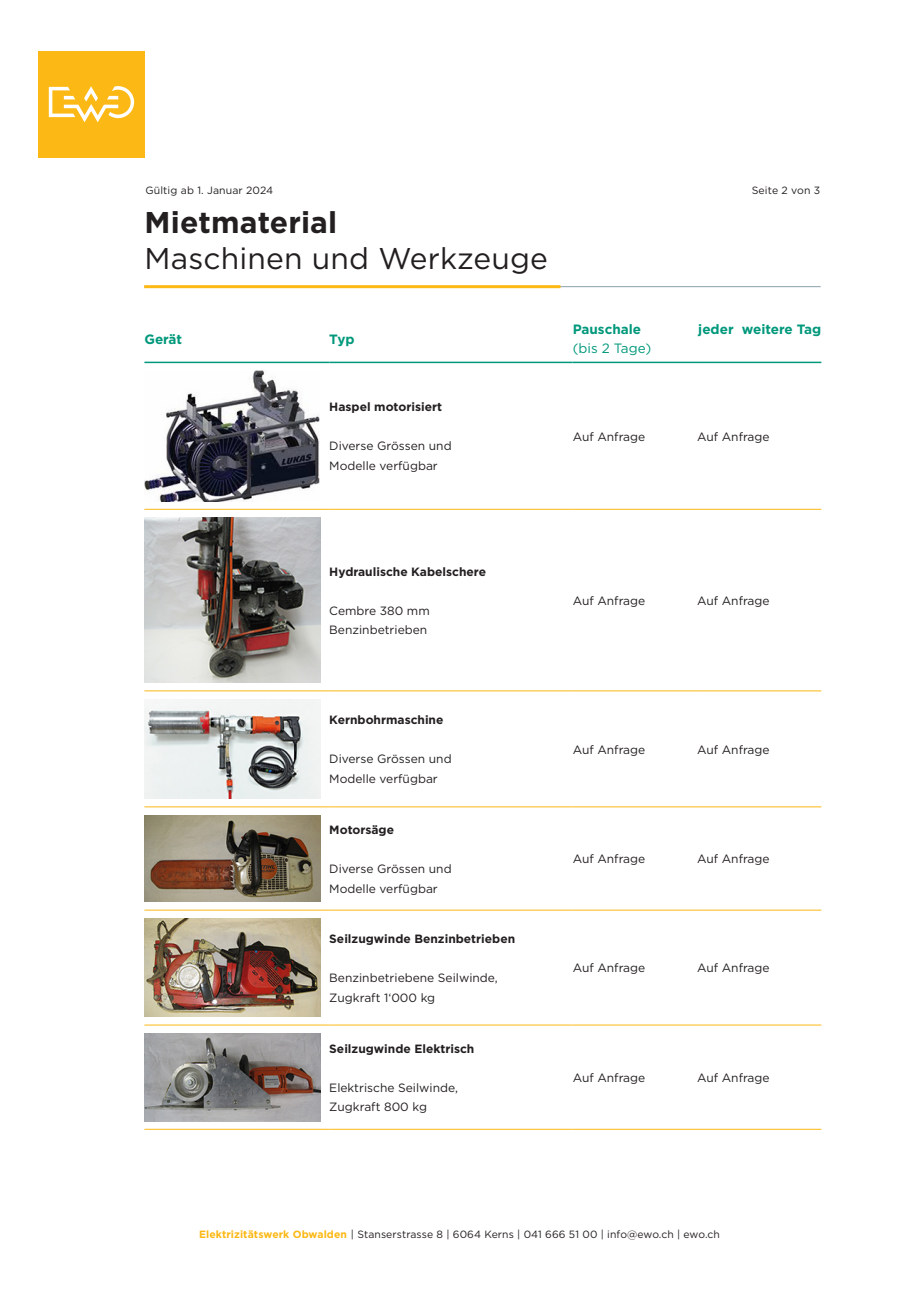
<style>
.page{position:relative;width:919px;height:1289px;background:#fff}
.page>*{position:absolute;margin:0;border:0;box-sizing:border-box;transform-origin:0 0}
._01_Haupttitel{font:30px "Gotham";letter-spacing:.005em;color:#231f20}
._01_Haupttitel-2{font:700 30px "Gotham";letter-spacing:.005em;color:#231f20}
._03_Tabellentitel{font:700 13.5px "Gotham";color:#00987b}
._03_Tabellentitel-2{font:13.5px/19.5px "Gotham";color:#00987b}
._03_Tabellentext{font:12px/19.5px "Gotham";color:#231f20}
._03_Tabellentext-2{font:700 12px "Gotham";color:#231f20}
._04_Legende{font:10.5px "Gotham";letter-spacing:.01em;color:#231f20}
.s1{font-weight:700}
.s2{font-weight:700;color:#fcb814}
</style>
<div class="page">
<div style="left:38px;top:51px;width:107px;height:106px;background:#fcb814"></div>
<svg style="left:49px;top:86px;width:85px;height:36px"></svg>
<hr style="left:144px;top:286px;width:676px;height:1px;background:#89a0ac">
<hr style="left:144px;top:285px;width:416px;height:3px;background:#fcb814">
<hr style="left:144px;top:690px;width:185px;height:1px;background:#fcb814">
<hr style="left:329px;top:690px;width:243px;height:1px;background:#fcb814">
<hr style="left:572px;top:690px;width:125px;height:1px;background:#fcb814">
<hr style="left:697px;top:690px;width:124px;height:1px;background:#fcb814">
<hr style="left:144px;top:806px;width:185px;height:1px;background:#fcb814">
<hr style="left:329px;top:806px;width:243px;height:1px;background:#fcb814">
<hr style="left:572px;top:806px;width:125px;height:1px;background:#fcb814">
<hr style="left:697px;top:806px;width:124px;height:1px;background:#fcb814">
<hr style="left:144px;top:1024px;width:185px;height:1px;background:#fcb814">
<hr style="left:329px;top:1024px;width:243px;height:1px;background:#fcb814">
<hr style="left:572px;top:1024px;width:125px;height:1px;background:#fcb814">
<hr style="left:697px;top:1024px;width:124px;height:1px;background:#fcb814">
<hr style="left:144px;top:1128px;width:185px;height:1px;background:#fcb814">
<hr style="left:329px;top:1128px;width:243px;height:1px;background:#fcb814">
<hr style="left:572px;top:1128px;width:125px;height:1px;background:#fcb814">
<hr style="left:697px;top:1128px;width:124px;height:1px;background:#fcb814">
<hr style="left:144px;top:909px;width:185px;height:1px;background:#fcb814">
<hr style="left:329px;top:909px;width:243px;height:1px;background:#fcb814">
<hr style="left:572px;top:909px;width:125px;height:1px;background:#fcb814">
<hr style="left:697px;top:909px;width:124px;height:1px;background:#fcb814">
<hr style="left:144px;top:509px;width:185px;height:1px;background:#fcb814">
<hr style="left:329px;top:509px;width:243px;height:1px;background:#fcb814">
<hr style="left:572px;top:509px;width:125px;height:1px;background:#fcb814">
<hr style="left:697px;top:509px;width:124px;height:1px;background:#fcb814">
<hr style="left:144px;top:361px;width:185px;height:2px;background:#00987b">
<hr style="left:329px;top:361px;width:243px;height:2px;background:#00987b">
<hr style="left:572px;top:361px;width:125px;height:2px;background:#00987b">
<hr style="left:697px;top:361px;width:124px;height:2px;background:#00987b">
<img style="left:144px;top:370px;width:176px;height:131px">
<img style="left:144px;top:517px;width:176px;height:165px">
<img style="left:144px;top:699px;width:176px;height:99px">
<img style="left:145px;top:815px;width:175px;height:86px">
<img style="left:144px;top:918px;width:176px;height:98px">
<img style="left:144px;top:1033px;width:176px;height:88px">
<p class="_04_Legende" style="left:145px;top:184px;width:129px">Gültig ab 1. Januar 2024</p>
<p class="_04_Legende" style="left:751px;top:184px;width:70px">Seite 2 von 3</p>
<p class="_01_Haupttitel-2" style="left:145px;top:203px;width:194px">Mietmaterial</p>
<p class="_01_Haupttitel" style="left:145px;top:239px;width:405px">Maschinen und Werkzeuge</p>
<p class="_03_Tabellentitel" style="left:144px;top:330px;width:39px">Gerät</p>
<p class="_03_Tabellentitel" style="left:329px;top:330px;width:27px">Typ</p>
<p class="_03_Tabellentitel-2" style="left:572px;top:319px;width:80px"><span class="s1">Pauschale </span>(bis 2 Tage)</p>
<p class="_03_Tabellentitel" style="left:698px;top:320px;width:124px">jeder weitere Tag</p>
<p class="_03_Tabellentext-2" style="left:329px;top:399px;width:114px">Haspel motorisiert</p>
<p class="_03_Tabellentext" style="left:329px;top:436px;width:124px">Diverse Grössen und</p>
<p class="_03_Tabellentext" style="left:329px;top:455px;width:110px">Modelle verfügbar</p>
<p class="_03_Tabellentext-2" style="left:329px;top:563px;width:158px">Hydraulische Kabelschere</p>
<p class="_03_Tabellentext" style="left:329px;top:600px;width:102px">Cembre 380 mm</p>
<p class="_03_Tabellentext" style="left:329px;top:620px;width:99px">Benzinbetrieben</p>
<p class="_03_Tabellentext-2" style="left:329px;top:712px;width:116px">Kernbohrmaschine</p>
<p class="_03_Tabellentext" style="left:329px;top:749px;width:124px">Diverse Grössen und</p>
<p class="_03_Tabellentext" style="left:329px;top:768px;width:110px">Modelle verfügbar</p>
<p class="_03_Tabellentext-2" style="left:329px;top:821px;width:66px">Motorsäge</p>
<p class="_03_Tabellentext" style="left:329px;top:858px;width:124px">Diverse Grössen und</p>
<p class="_03_Tabellentext" style="left:329px;top:878px;width:110px">Modelle verfügbar</p>
<p class="_03_Tabellentext-2" style="left:329px;top:930px;width:187px">Seilzugwinde Benzinbetrieben</p>
<p class="_03_Tabellentext" style="left:329px;top:967px;width:170px">Benzinbetriebene Seilwinde,<br>Zugkraft 1‘000 kg</p>
<p class="_03_Tabellentext-2" style="left:329px;top:1040px;width:147px">Seilzugwinde Elektrisch</p>
<p class="_03_Tabellentext" style="left:329px;top:1077px;width:130px">Elektrische Seilwinde,</p>
<p class="_03_Tabellentext" style="left:329px;top:1096px;width:99px">Zugkraft 800 kg</p>
<p class="_03_Tabellentext" style="left:572px;top:426px;width:74px">Auf Anfrage</p>
<p class="_03_Tabellentext" style="left:697px;top:426px;width:74px">Auf Anfrage</p>
<p class="_03_Tabellentext" style="left:572px;top:590px;width:74px">Auf Anfrage</p>
<p class="_03_Tabellentext" style="left:697px;top:590px;width:74px">Auf Anfrage</p>
<p class="_03_Tabellentext" style="left:572px;top:739px;width:74px">Auf Anfrage</p>
<p class="_03_Tabellentext" style="left:697px;top:739px;width:74px">Auf Anfrage</p>
<p class="_03_Tabellentext" style="left:572px;top:849px;width:74px">Auf Anfrage</p>
<p class="_03_Tabellentext" style="left:697px;top:849px;width:74px">Auf Anfrage</p>
<p class="_03_Tabellentext" style="left:572px;top:958px;width:74px">Auf Anfrage</p>
<p class="_03_Tabellentext" style="left:697px;top:958px;width:74px">Auf Anfrage</p>
<p class="_03_Tabellentext" style="left:572px;top:1067px;width:74px">Auf Anfrage</p>
<p class="_03_Tabellentext" style="left:697px;top:1067px;width:74px">Auf Anfrage</p>
<p class="_04_Legende" style="left:199px;top:1227px;width:522px"><span class="s2">Elektrizitätswerk Obwalden</span> | Stanserstrasse 8 | 6064 Kerns | 041 666 51 00 | info@ewo.ch | ewo.ch</p>
</div>
